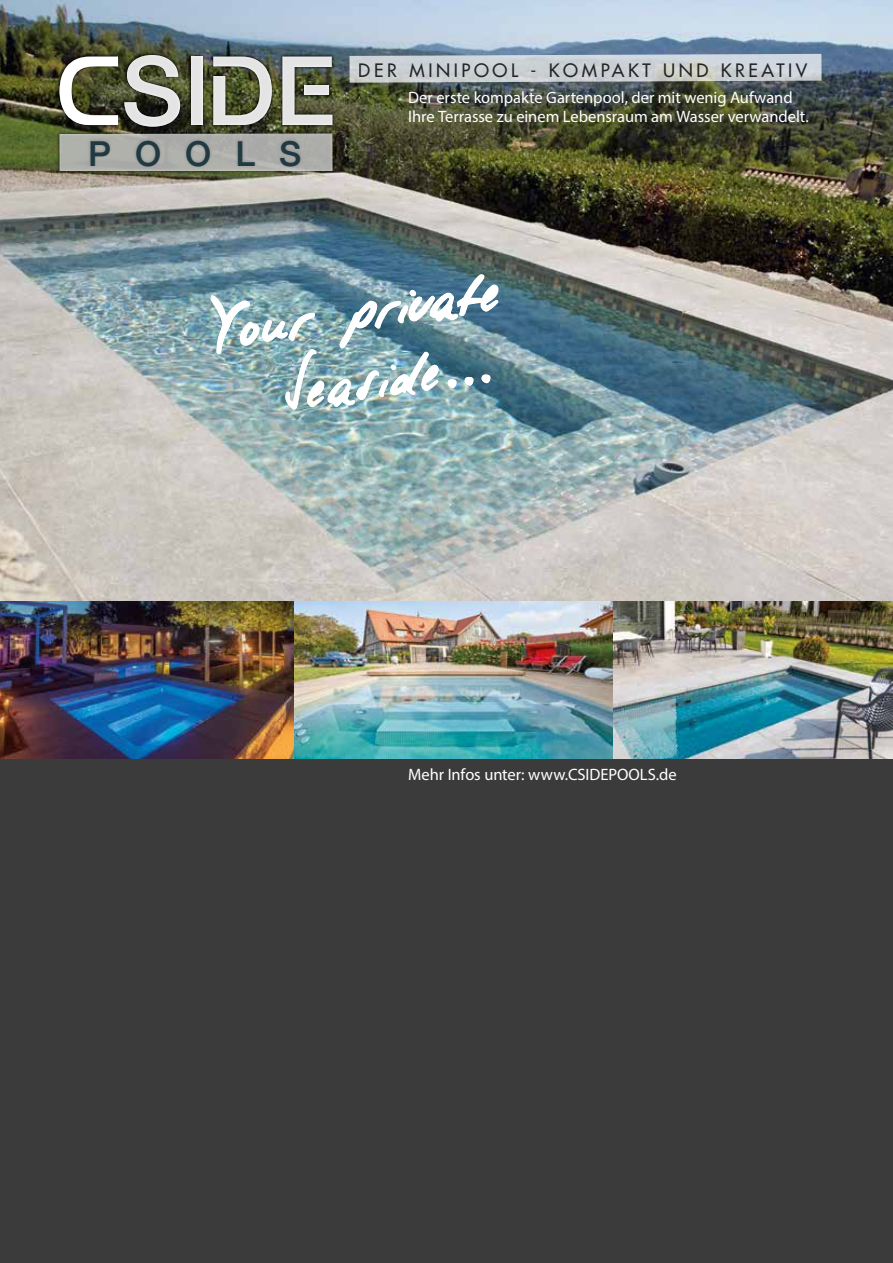
<style>
.page{position:relative;width:893px;height:1263px;background:#3c3b3b}
.page>*{position:absolute;margin:0;border:0;box-sizing:border-box;transform-origin:0 0}
.t1{font:500 34.35px "Helvetica Neue";letter-spacing:.7em;color:#213a42}
.t2{font:500 18px "Futura Std";letter-spacing:.2em;color:#000}
.t3{font:16.5px/19.2px "Myriad Pro";color:#fff}
</style>
<div class="page">
<img style="left:0;top:0;width:893px;height:601px">
<svg style="left:349px;top:54px;width:473px;height:29px"></svg>
<img style="left:0;top:601px;width:893px;height:158px">
<div style="left:56px;top:51px;width:280px;height:124px;background:#000;opacity:.75"></div>
<svg style="left:124px;top:55px;width:56px;height:72px"></svg>
<div style="left:191px;top:57px;width:12px;height:68px;background:#e4e4e4"></div>
<svg style="left:60px;top:134px;width:272px;height:37px;fill:#acadaa"></svg>
<svg style="left:282px;top:57px;width:50px;height:68px"></svg>
<svg style="left:60px;top:57px;width:58px;height:68px"></svg>
<div style="left:304px;top:85px;width:25px;height:10px;background:#e5e5e5"></div>
<svg style="left:213px;top:57px;width:59px;height:68px"></svg>
<img style="left:211px;top:275px;width:288px;height:135px">
<h1 class="t1" style="left:88px;top:126px;width:215px">POOLS</h1>
<p class="t2" style="left:359px;top:59px;width:450px">DER MINIPOOL - KOMPAKT UND KREATIV</p>
<p class="t3" style="left:408px;top:87px;width:402px">Der erste kompakte Gartenpool, der mit wenig Aufwand<br>Ihre Terrasse zu einem Lebensraum am Wasser verwandelt.</p>
<p class="t3" style="left:408px;top:764px;width:270px">Mehr Infos unter: www.CSIDEPOOLS.de</p>
</div>
